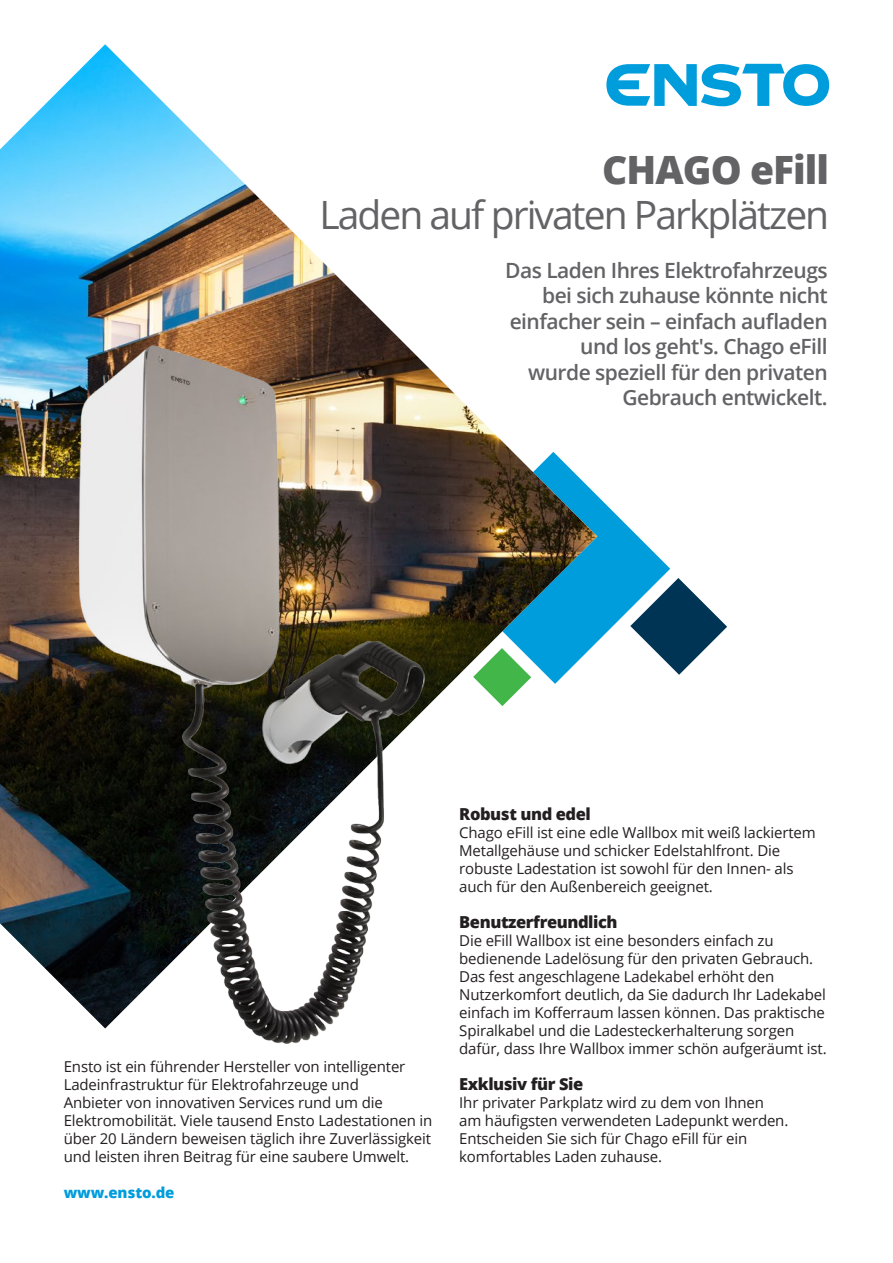
<style>
.page{position:relative;width:893px;height:1263px;background:#fff}
.page>*{position:absolute;margin:0;border:0;box-sizing:border-box;transform-origin:0 0}
.t1{font:39px "Open Sans";letter-spacing:-.05em;color:#636366}
.t2{font:800 39px "Open Sans";letter-spacing:-.025em;color:#636366}
.t3{font:600 21px/25.5px "Open Sans";letter-spacing:-.025em;color:#636366;text-align:right}
.t4{font:800 16.5px "Open Sans";letter-spacing:-.025em;color:#231f20}
.t5{font:15px/18px "Open Sans";letter-spacing:-.01em;color:#231f20}
.t6{font:800 15px "Open Sans";letter-spacing:-.01em;color:#009ddc}
</style>
<div class="page">
<svg style="left:597px;top:495px;width:73px;height:147px;fill:#009ddc"></svg>
<svg style="left:606px;top:63px;width:223px;height:43px"></svg>
<img style="left:0;top:44px;width:597px;height:941px">
<svg style="left:630px;top:578px;width:97px;height:97px"></svg>
<svg style="left:473px;top:648px;width:58px;height:58px"></svg>
<img style="left:61px;top:311px;width:373px;height:733px">
<h1 class="t2" style="left:602px;top:140px;width:228px">CHAGO eFill</h1>
<h1 class="t1" style="left:319px;top:188px;width:511px">Laden auf privaten Parkplätzen</h1>
<h2 class="t3" style="left:505px;top:257px;width:324px">Das Laden Ihres Elektrofahrzeugs bei sich zuhause könnte nicht einfacher sein – einfach aufladen und los geht's. Chago eFill<br>wurde speziell für den privaten<br>Gebrauch entwickelt.</h2>
<p class="t5" style="left:64px;top:1057px;width:370px">Ensto ist ein führender Hersteller von intelligenter Ladeinfrastruktur für Elektrofahrzeuge und<br>Anbieter von innovativen Services rund um die Elektromobilität. Viele tausend Ensto Ladestationen in über 20 Ländern beweisen täglich ihre Zuverlässigkeit und leisten ihren Beitrag für eine saubere Umwelt.</p>
<p class="t6" style="left:64px;top:1181px;width:112px">www.ensto.de</p>
<p class="t4" style="left:459px;top:801px;width:133px">Robust und edel</p>
<p class="t5" style="left:459px;top:823px;width:358px">Chago eFill ist eine edle Wallbox mit weiß lackiertem Metallgehäuse und schicker Edelstahlfront. Die robuste Ladestation ist sowohl für den Innen- als auch für den Außenbereich geeignet.</p>
<p class="t4" style="left:459px;top:909px;width:160px">Benutzerfreundlich</p>
<p class="t5" style="left:459px;top:931px;width:369px">Die eFill Wallbox ist eine besonders einfach zu bedienende Ladelösung für den privaten Gebrauch.<br>Das fest angeschlagene Ladekabel erhöht den Nutzerkomfort deutlich, da Sie dadurch Ihr Ladekabel einfach im Kofferraum lassen können. Das praktische Spiralkabel und die Ladesteckerhalterung sorgen dafür, dass Ihre Wallbox immer schön aufgeräumt ist.</p>
<p class="t4" style="left:459px;top:1071px;width:126px">Exklusiv für Sie</p>
<p class="t5" style="left:459px;top:1093px;width:331px">Ihr privater Parkplatz wird zu dem von Ihnen am häufigsten verwendeten Ladepunkt werden.<br>Entscheiden Sie sich für Chago eFill für ein komfortables Laden zuhause.</p>
</div>
